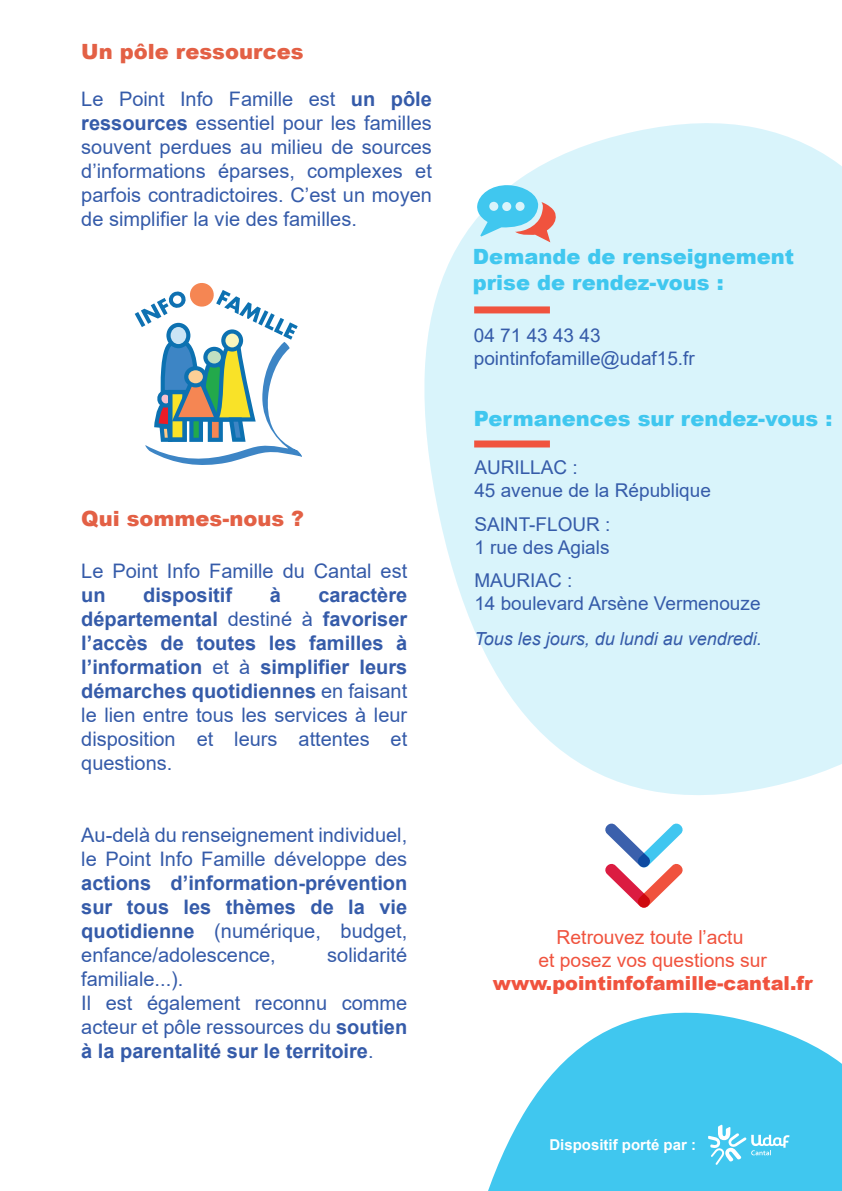
<style>
.page{position:relative;width:842px;height:1191px;background:#fff}
.page>*{position:absolute;margin:0;border:0;box-sizing:border-box;transform-origin:0 0}
.t1{font:900 21px/25.2px "Arial";color:#40c7ef}
.t2{font:900 21px "Arial";color:#e36045}
.t3{font:20px/24px "Arial";color:#355ba9}
.t4{font:700 20px/24px "Arial";color:#355ba9;text-align:justify}
.t5{font:19.3px/23.2px "Arial";color:#f0533e;text-align:center}
.t6{font:900 19.3px "Arial";color:#f0533e}
.t7{font:19px/22.8px "Arial";color:#355ba9}
.t8{font:italic 18px "Arial";color:#355ba9}
.t9{font:700 15px "Arial";color:#fff}
.s1{font-weight:700}
.s2{font-weight:400}
</style>
<div class="page">
<svg style="left:424px;top:123px;width:418px;height:672px;background:#def5fb"></svg>
<svg style="left:488px;top:1012px;width:354px;height:179px;fill:#40c7ef"></svg>
<div style="left:474px;top:306px;width:76px;height:7px;background:#f0533e"></div>
<div style="left:474px;top:440px;width:76px;height:7px;background:#f0533e"></div>
<svg style="left:135px;top:283px;width:167px;height:182px"></svg>
<svg style="left:708px;top:1124px;width:82px;height:41px;background:#67d2f2"></svg>
<svg style="left:605px;top:823px;width:78px;height:84px"></svg>
<svg style="left:476px;top:185px;width:81px;height:57px;background:#9dcddf"></svg>
<p class="t2" style="left:81px;top:36px;width:224px">Un pôle ressources</p>
<p class="t3" style="left:81px;top:87px;width:352px;text-align:justify">Le Point Info Famille est <span class="s1">un pôle ressources</span> essentiel pour les familles souvent perdues au milieu de sources d’informations éparses, complexes et parfois contradictoires. C’est un moyen de simplifier la vie des familles.</p>
<p class="t2" style="left:81px;top:503px;width:224px">Qui sommes-nous ?</p>
<p class="t3" style="left:81px;top:559px;width:327px">Le Point Info Famille du Cantal est</p>
<p class="t4" style="left:81px;top:583px;width:26px">un</p>
<p class="t4" style="left:143px;top:583px;width:90px">dispositif</p>
<p class="t4" style="left:270px;top:583px;width:13px">à</p>
<p class="t4" style="left:81px;top:583px;width:328px;text-indent:237px">caractère départemental <span class="s2">destiné à</span> favoriser l’accès de toutes les familles à l’information <span class="s2">et à</span> simplifier leurs démarches quotidiennes <span class="s2">en faisant le lien entre tous les services à leur disposition et leurs attentes et questions.</span></p>
<p class="t3" style="left:81px;top:823px;width:327px">Au-delà du renseignement individuel, le Point Info Famille développe des</p>
<p class="t4" style="left:81px;top:871px;width:328px">actions d’information-prévention sur tous les thèmes de la vie quotidienne <span class="s2">(numérique, budget, enfance/adolescence,</span></p>
<p class="t3" style="left:327px;top:943px;width:82px">solidarité</p>
<p class="t3" style="left:81px;top:967px;width:328px">familiale...).<br>Il est également reconnu comme acteur et pôle ressources du <span class="s1">soutien à la parentalité sur le territoire</span>.</p>
<p class="t1" style="left:473px;top:244px;width:323px">Demande de renseignement prise de rendez-vous :</p>
<p class="t7" style="left:474px;top:324px;width:222px">04 71 43 43 43 pointinfofamille@udaf15.fr</p>
<p class="t1" style="left:474px;top:405px;width:360px">Permanences sur rendez-vous :</p>
<p class="t7" style="left:474px;top:456px;width:238px">AURILLAC :<br>45 avenue de la République</p>
<p class="t7" style="left:474px;top:512px;width:138px">SAINT-FLOUR :<br>1 rue des Agials</p>
<p class="t7" style="left:474px;top:569px;width:288px">MAURIAC :<br>14 boulevard Arsène Vermenouze</p>
<p class="t8" style="left:474px;top:627px;width:289px">Tous les jours, du lundi au vendredi.</p>
<p class="t5" style="left:538px;top:925px;width:230px">Retrouvez toute l’actu<br>et posez vos questions sur</p>
<p class="t6" style="left:493px;top:969px;width:321px">www.pointinfofamille-cantal.fr</p>
<p class="t9" style="left:549px;top:1133px;width:148px">Dispositif porté par :</p>
</div>
